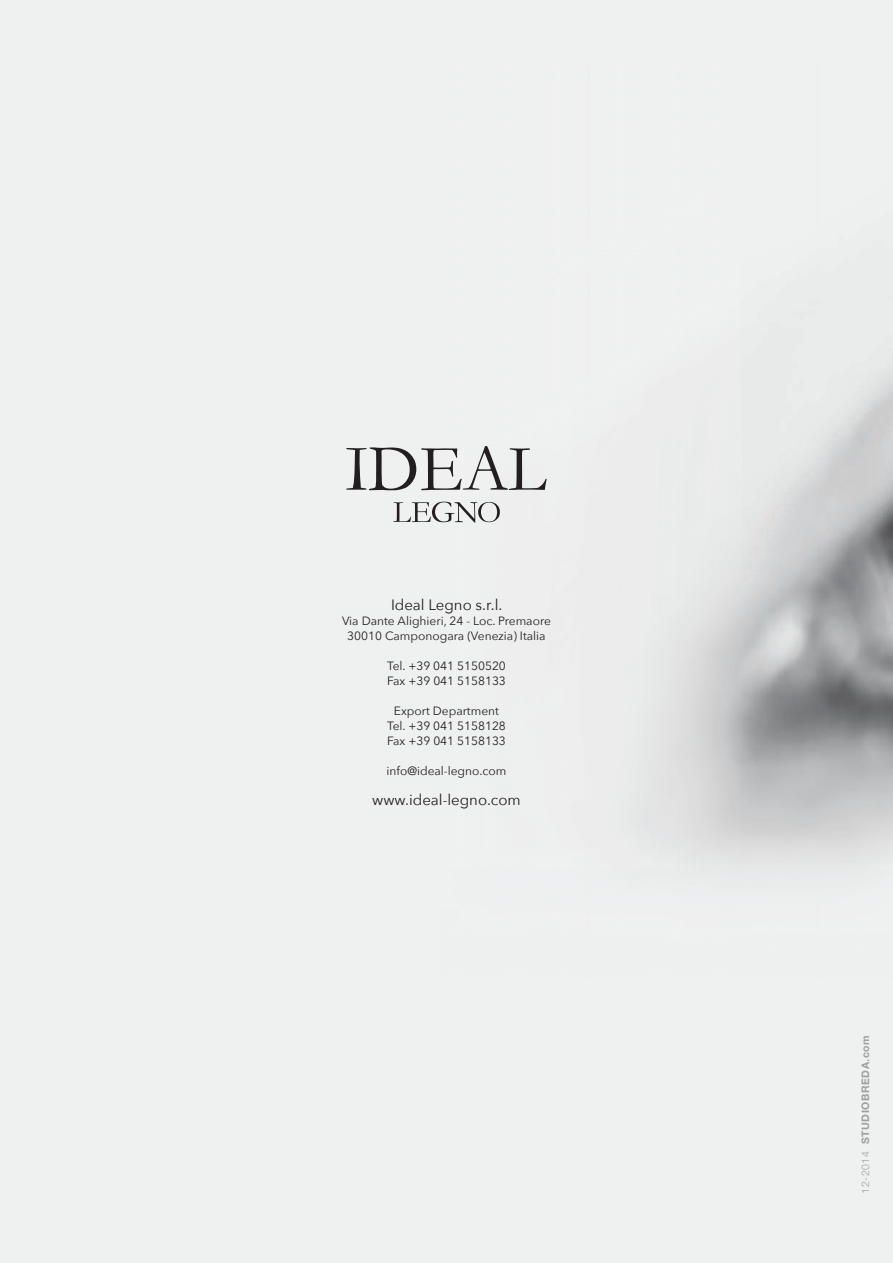
<style>
.page{position:relative;width:893px;height:1263px;background:#eff0f0}
.page>*{position:absolute;margin:0;border:0;box-sizing:border-box;transform-origin:0 0}
.t1{font:15px "Avenir Next";color:#231f20}
.t2{font:12px/15px "Avenir Next";color:#231f20;text-align:center}
.t3{font:700 10.5px "Helvetica Neue LT Std";letter-spacing:.05em;color:#9d9fa1}
.s1{font-weight:300}
</style>
<div class="page">
<img style="left:437px;top:64px;width:456px;height:914px">
<svg style="left:393px;top:502px;width:107px;height:21px"></svg>
<svg style="left:346px;top:446px;width:201px;height:44px"></svg>
<div style="left:862px;top:1147px;width:7px;height:45px;background:#eff0f0"></div>
<div style="left:862px;top:1062px;width:7px;height:82px;background:#eff0f0"></div>
<div style="left:864px;top:1036px;width:5px;height:25px;background:#eff0f0"></div>
<p class="t1" style="left:391px;top:592px;width:113px">Ideal Legno s.r.l.</p>
<p class="t2" style="left:342px;top:613px;width:210px">Via Dante Alighieri, 24 - Loc. Premaore<br>30010 Camponogara (Venezia) Italia</p>
<p class="t2" style="left:387px;top:658px;width:120px;text-align:left">Tel. +39 041 5150520<br>Fax +39 041 5158133</p>
<p class="t2" style="left:387px;top:703px;width:120px">Export Department<br>Tel. +39 041 5158128<br>Fax +39 041 5158133</p>
<p class="t2" style="left:387px;top:763px;width:121px">info@ideal-legno.com</p>
<p class="t1" style="left:372px;top:787px;width:150px">www.ideal-legno.com</p>
<p class="t3" style="left:859px;top:1193px;width:160px;rotate:-90deg"><span class="s1">12-2014</span> STUDIOBREDA.com</p>
</div>
